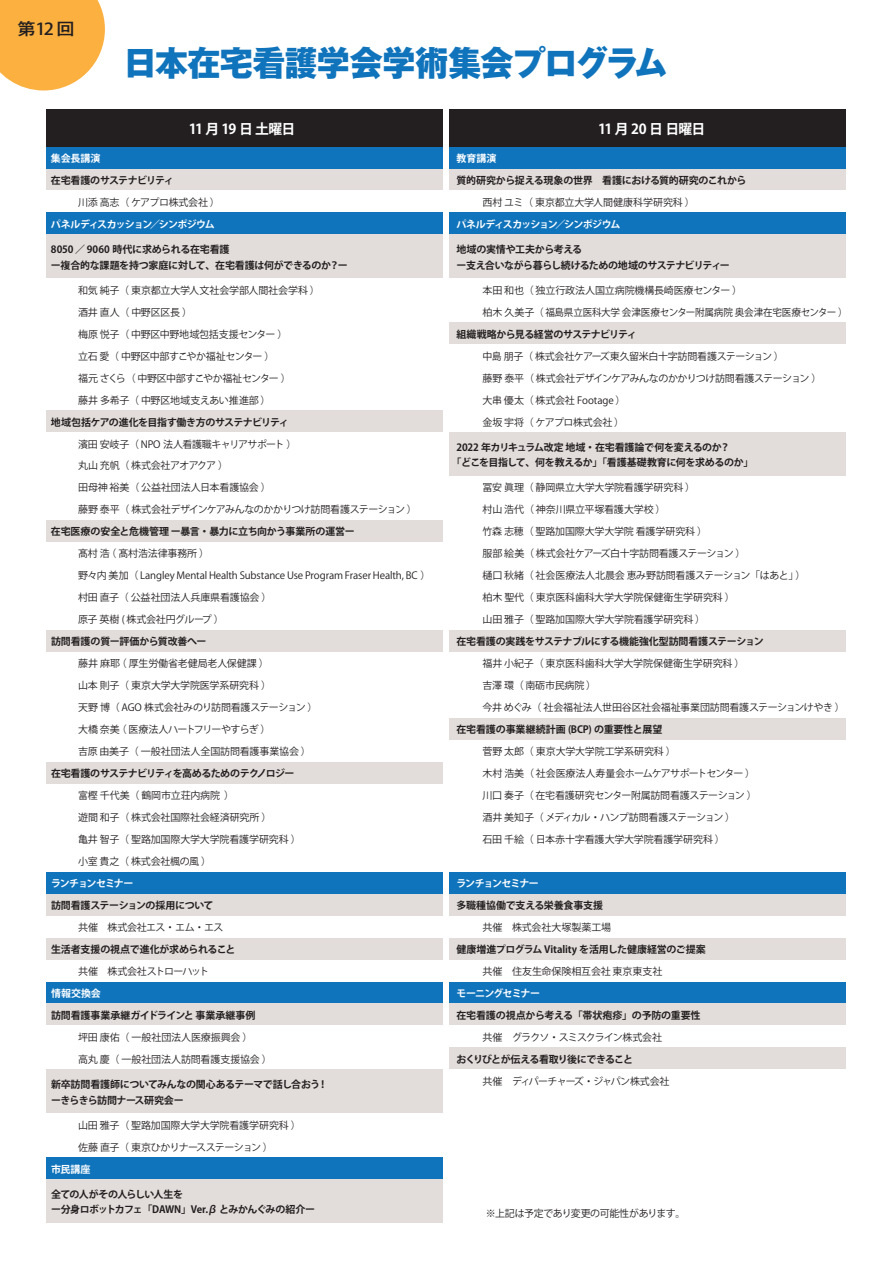
<style>
.page{position:relative;width:893px;height:1263px;background:#fff}
.page>*{position:absolute;margin:0;border:0;box-sizing:border-box;transform-origin:0 0}
.t1{font:800 34.35px "Gothic MB101 Pro";letter-spacing:-.02em;color:#1074bc;scale:.96 1}
.t2{font:500 16.5px "Gothic MB101 Pro";color:#231f20;scale:1.1 1}
.t3{font:700 13.8px "Koz Go Pr 6 N";letter-spacing:-.06em;color:#fff}
.t4{font:10.05px/21.9px "Koz Go Pr 6 N";letter-spacing:-.02em;color:#231f20}
.t5{font:700 10.05px/15.6px "Koz Go Pr 6 N";letter-spacing:-.03em;color:#231f20}
.t6{font:700 10.05px "Koz Go Pr 6 N";letter-spacing:-.01em;color:#231f20}
.t7{font:700 10.05px "Koz Go Pr 6 N";letter-spacing:-.065em;color:#fff}
.t8{font:700 10.05px/15.6px "Koz Go Pr 6 N";letter-spacing:-.055em;color:#231f20}
.t9{font:10.05px "Koz Go Pr 6 N";letter-spacing:-.045em;color:#231f20}
.t10{font:10.05px "Koz Go Pr 6 N";letter-spacing:-.07em;color:#231f20}
.t11{font:700 10.05px "Koz Go Pr 6 N";letter-spacing:-.05em;color:#231f20}
.t12{font:10.05px "Koz Go Pr 6 N";letter-spacing:-.085em;color:#231f20}
.t13{font:700 10.05px "Koz Go Pr 6 N";letter-spacing:-.075em;color:#231f20}
.t14{font:700 10.05px "Koz Go Pr 6 N";letter-spacing:-.105em;color:#fff}
.t15{font:10.05px "Koz Go Pr 6 N";letter-spacing:-.06em;color:#231f20}
.t16{font:700 10.05px "Koz Go Pr 6 N";letter-spacing:-.06em;color:#231f20}
.t17{font:700 10.05px "Koz Go Pr 6 N";letter-spacing:-.085em;color:#fff}
.s1{font-family:"Koz Go Pr 6 N"}
</style>
<div class="page">
<div style="left:449px;top:147px;width:397px;height:21px;background:#1074bc"></div>
<div style="left:449px;top:168px;width:397px;height:22px;background:#e2ddda"></div>
<div style="left:449px;top:212px;width:397px;height:22px;background:#1074bc"></div>
<div style="left:449px;top:234px;width:397px;height:22px;background:#e2ddda"></div>
<div style="left:449px;top:256px;width:397px;height:22px;background:#e2ddda"></div>
<div style="left:449px;top:322px;width:397px;height:22px;background:#e2ddda"></div>
<div style="left:449px;top:432px;width:397px;height:22px;background:#e2ddda"></div>
<div style="left:449px;top:454px;width:397px;height:22px;background:#e2ddda"></div>
<div style="left:449px;top:630px;width:397px;height:22px;background:#e2ddda"></div>
<div style="left:449px;top:718px;width:397px;height:22px;background:#e2ddda"></div>
<div style="left:449px;top:872px;width:397px;height:22px;background:#1074bc"></div>
<div style="left:449px;top:894px;width:397px;height:21px;background:#e2ddda"></div>
<div style="left:449px;top:937px;width:397px;height:22px;background:#e2ddda"></div>
<div style="left:449px;top:981px;width:397px;height:22px;background:#1074bc"></div>
<div style="left:449px;top:1003px;width:397px;height:22px;background:#e2ddda"></div>
<div style="left:449px;top:1047px;width:397px;height:22px;background:#e2ddda"></div>
<div style="left:46px;top:147px;width:397px;height:21px;background:#1074bc"></div>
<div style="left:449px;top:109px;width:397px;height:38px;background:#231f20"></div>
<div style="left:46px;top:109px;width:397px;height:38px;background:#231f20"></div>
<div style="left:46px;top:168px;width:397px;height:22px;background:#e2ddda"></div>
<div style="left:46px;top:212px;width:397px;height:22px;background:#1074bc"></div>
<div style="left:46px;top:234px;width:397px;height:22px;background:#e2ddda"></div>
<div style="left:46px;top:256px;width:397px;height:22px;background:#e2ddda"></div>
<div style="left:46px;top:410px;width:397px;height:22px;background:#e2ddda"></div>
<div style="left:46px;top:520px;width:397px;height:22px;background:#e2ddda"></div>
<div style="left:46px;top:630px;width:397px;height:22px;background:#e2ddda"></div>
<div style="left:46px;top:762px;width:397px;height:22px;background:#e2ddda"></div>
<div style="left:46px;top:872px;width:397px;height:22px;background:#1074bc"></div>
<div style="left:46px;top:894px;width:397px;height:21px;background:#e2ddda"></div>
<div style="left:46px;top:937px;width:397px;height:22px;background:#e2ddda"></div>
<div style="left:46px;top:981px;width:397px;height:22px;background:#1074bc"></div>
<div style="left:46px;top:1003px;width:397px;height:22px;background:#e2ddda"></div>
<div style="left:46px;top:1069px;width:397px;height:22px;background:#e2ddda"></div>
<div style="left:46px;top:1091px;width:397px;height:22px;background:#e2ddda"></div>
<div style="left:46px;top:1157px;width:397px;height:22px;background:#1074bc"></div>
<div style="left:46px;top:1179px;width:397px;height:22px;background:#e2ddda"></div>
<div style="left:46px;top:1201px;width:397px;height:22px;background:#e2ddda"></div>
<svg style="left:0;top:0;width:105px;height:90px;background:#fbb955"></svg>
<h2 class="t2" style="left:17px;top:15px;width:54px">第<span class="s1">12</span>回</h2>
<h1 class="t1" style="left:123px;top:34px;width:568px">日本在宅看護学会学術集会プログラム</h1>
<h3 class="t3" style="left:189px;top:121px;width:108px">11 月 19 日 土曜日</h3>
<h3 class="t3" style="left:598px;top:121px;width:109px">11 月 20 日 日曜日</h3>
<p class="t7" style="left:51px;top:153px;width:51px">集会長講演</p>
<p class="t16" style="left:51px;top:174px;width:124px">在宅看護のサステナビリティ</p>
<p class="t4" style="left:78px;top:191px;width:143px">川添 高志（ ケアプロ株式会社 ）</p>
<p class="t7" style="left:51px;top:218px;width:165px">パネルディスカッション／シンポジウム</p>
<p class="t5" style="left:51px;top:242px;width:298px">8050 ／ 9060 時代に求められる在宅看護<br>ー複合的な課題を持つ家庭に対して、在宅看護は何ができるのか？ー</p>
<p class="t4" style="left:78px;top:279px;width:243px">和気 純子（ 東京都立大学人文社会学部人間社会学科 ）酒井 直人（ 中野区区長 ）<br>梅原 悦子（ 中野区中野地域包括支援センター ）<br>立石 愛（ 中野区中部すこやか福祉センター ）<br>福元 さくら（ 中野区中部すこやか福祉センター ）<br>藤井 多希子（ 中野区地域支えあい推進部 ）</p>
<p class="t5" style="left:51px;top:414px;width:239px">地域包括ケアの進化を目指す働き方のサステナビリティ</p>
<p class="t4" style="left:78px;top:433px;width:340px">濱田 安岐子（ NPO 法人看護職キャリアサポート ）<br>丸山 充帆（ 株式会社アオアクア ）<br>田母神 裕美（ 公益社団法人日本看護協会 ）<br>藤野 泰平（ 株式会社デザインケアみんなのかかりつけ訪問看護ステーション ）</p>
<p class="t5" style="left:51px;top:524px;width:305px">在宅医療の安全と危機管理 ー暴言・暴力に立ち向かう事業所の運営ー</p>
<p class="t4" style="left:78px;top:543px;width:354px">髙村 浩 （ 髙村浩法律事務所 ）<br>野々内 美加（ Langley Mental Health Substance Use Program Fraser Health, BC ）村田 直子（ 公益社団法人兵庫県看護協会 ）<br>原子 英樹 ( 株式会社円グループ ）</p>
<p class="t5" style="left:51px;top:634px;width:157px">訪問看護の質ー評価から質改善へー</p>
<p class="t4" style="left:78px;top:653px;width:241px">藤井 麻耶 （ 厚生労働省老健局老人保健課 ）<br>山本 則子（ 東京大学大学院医学系研究科 ）<br>天野 博（ AGO 株式会社みのり訪問看護ステーション ）大橋 奈美 （ 医療法人ハートフリーやすらぎ ）<br>吉原 由美子（ 一般社団法人全国訪問看護事業協会 ）</p>
<p class="t5" style="left:51px;top:766px;width:245px">在宅看護のサステナビリティを高めるためのテクノロジー</p>
<p class="t4" style="left:78px;top:785px;width:224px">富樫 千代美（ 鶴岡市立荘内病院 ）<br>遊間 和子（ 株式会社国際社会経済研究所 ）<br>亀井 智子（ 聖路加国際大学大学院看護学研究科 ）小室 貴之（ 株式会社楓の風 ）</p>
<p class="t14" style="left:51px;top:878px;width:84px">ランチョンセミナー</p>
<p class="t5" style="left:51px;top:898px;width:164px">訪問看護ステーションの採用について</p>
<p class="t4" style="left:78px;top:916px;width:147px">共催　株式会社エス・エム・エス</p>
<p class="t5" style="left:51px;top:942px;width:186px">生活者支援の視点で進化が求められること</p>
<p class="t15" style="left:78px;top:965px;width:132px">共催　株式会社ストローハット</p>
<p class="t7" style="left:51px;top:987px;width:51px">情報交換会</p>
<p class="t6" style="left:51px;top:1009px;width:206px">訪問看護事業承継ガイドラインと 事業承継事例</p>
<p class="t4" style="left:78px;top:1026px;width:195px">坪田 康佑（ 一般社団法人医療振興会 ）<br>高丸 慶（ 一般社団法人訪問看護支援協会 ）</p>
<p class="t5" style="left:51px;top:1077px;width:278px">新卒訪問看護師についてみんなの関心あるテーマで話し合おう！ーきらきら訪問ナース研究会ー</p>
<p class="t4" style="left:78px;top:1114px;width:224px">山田 雅子（ 聖路加国際大学大学院看護学研究科 ）佐藤 直子（ 東京ひかりナースステーション ）</p>
<p class="t7" style="left:51px;top:1163px;width:41px">市民講座</p>
<p class="t8" style="left:51px;top:1186px;width:266px">全ての人がその人らしい人生を<br>ー分身ロボットカフェ「DAWN」Ver.β とみかんぐみの紹介ー</p>
<p class="t7" style="left:456px;top:152px;width:42px">教育講演</p>
<p class="t5" style="left:456px;top:173px;width:291px">質的研究から捉える現象の世界　看護における質的研究のこれから</p>
<p class="t4" style="left:483px;top:191px;width:214px">西村 ユミ（ 東京都立大学人間健康科学研究科 ）</p>
<p class="t7" style="left:456px;top:218px;width:165px">パネルディスカッション／シンポジウム</p>
<p class="t5" style="left:456px;top:242px;width:275px">地域の実情や工夫から考える<br>ー支え合いながら暮らし続けるための地域のサステナビリティー</p>
<p class="t4" style="left:483px;top:279px;width:367px">本田 和也（ 独立行政法人国立病院機構長崎医療センター ）<br>柏木 久美子（ 福島県立医科大学 会津医療センター附属病院 奥会津在宅医療センター ）</p>
<p class="t11" style="left:456px;top:328px;width:182px">組織戦略から見る経営のサステナビリティ</p>
<p class="t4" style="left:483px;top:345px;width:340px">中島 朋子（ 株式会社ケアーズ東久留米白十字訪問看護ステーション ）<br>藤野 泰平（ 株式会社デザインケアみんなのかかりつけ訪問看護ステーション ）大串 優太（ 株式会社 Footage ）<br>金坂 宇将（ ケアプロ株式会社 ）</p>
<p class="t5" style="left:451px;top:439px;width:304px;text-indent:5px">2022 年カリキュラム改定 地域・在宅看護論で何を変えるのか？<br>「どこを目指して、何を教えるか」「看護基礎教育に何を求めるのか」</p>
<p class="t4" style="left:483px;top:477px;width:324px">冨安 眞理（ 静岡県立大学大学院看護学研究科 ）<br>村山 浩代（ 神奈川県立平塚看護大学校 ）<br>竹森 志穂（ 聖路加国際大学大学院 看護学研究科 ）<br>服部 絵美（ 株式会社ケアーズ白十字訪問看護ステーション ）<br>樋口 秋緒（ 社会医療法人北晨会 恵み野訪問看護ステーション「はあと」）柏木 聖代（ 東京医科歯科大学大学院保健衛生学研究科 ）<br>山田 雅子（ 聖路加国際大学大学院看護学研究科 ）</p>
<p class="t5" style="left:456px;top:634px;width:309px">在宅看護の実践をサステナブルにする機能強化型訪問看護ステーション</p>
<p class="t4" style="left:483px;top:653px;width:364px">福井 小紀子（ 東京医科歯科大学大学院保健衛生学研究科 ）<br>吉澤 環（ 南砺市民病院 ）<br>今井 めぐみ（ 社会福祉法人世田谷区社会福祉事業団訪問看護ステーションけやき ）</p>
<p class="t6" style="left:456px;top:724px;width:207px">在宅看護の事業継続計画 (BCP) の重要性と展望</p>
<p class="t4" style="left:483px;top:741px;width:276px">菅野 太郎（ 東京大学大学院工学系研究科 ）<br>木村 浩美（ 社会医療法人寿量会ホームケアサポートセンター ）川口 奏子（ 在宅看護研究センター附属訪問看護ステーション ）酒井 美知子（ メディカル・ハンプ訪問看護ステーション ）<br>石田 千絵（ 日本赤十字看護大学大学院看護学研究科 ）</p>
<p class="t14" style="left:456px;top:878px;width:84px">ランチョンセミナー</p>
<p class="t5" style="left:456px;top:898px;width:148px">多職種協働で支える栄養食事支援</p>
<p class="t4" style="left:483px;top:916px;width:130px">共催　株式会社大塚製薬工場</p>
<p class="t6" style="left:456px;top:943px;width:251px">健康増進プログラム Vitality を活用した健康経営のご提案</p>
<p class="t4" style="left:483px;top:960px;width:181px">共催　住友生命保険相互会社 東京東支社</p>
<p class="t17" style="left:456px;top:987px;width:85px">モーニングセミナー</p>
<p class="t5" style="left:456px;top:1007px;width:245px">在宅看護の視点から考える「帯状疱疹」の予防の重要性</p>
<p class="t12" style="left:483px;top:1031px;width:181px">共催　グラクソ・スミスクライン株式会社</p>
<p class="t13" style="left:456px;top:1053px;width:178px">おくりびとが伝える看取り後にできること</p>
<p class="t10" style="left:483px;top:1075px;width:188px">共催　ディパーチャーズ・ジャパン株式会社</p>
<p class="t9" style="left:456px;top:1207px;width:231px">　　　※上記は予定であり変更の可能性があります。</p>
</div>
